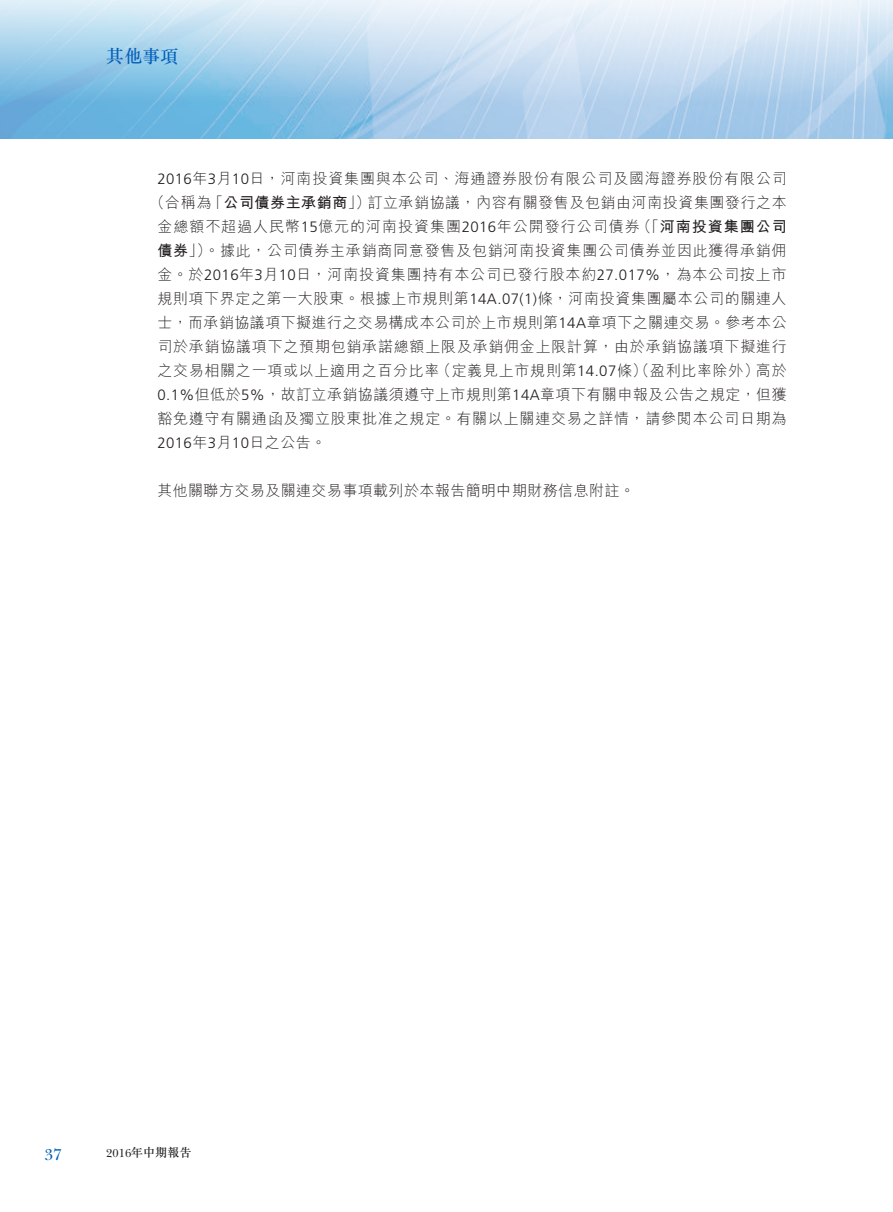
<style>
.page{position:relative;width:893px;height:1212px;background:#fff}
.page>*{position:absolute;margin:0;border:0;box-sizing:border-box;transform-origin:0 0}
.t1{font:500 18px "M Sung HK";color:#005fb9}
.t2{font:16.5px "New Baskerville Std";color:#005fb9}
.t3{font:300 15px/24px "M Hei HK";letter-spacing:.05em;color:#231f20;text-align:center}
.t4{font:300 15px "M Hei HK";letter-spacing:.03em;color:#231f20}
.t5{font:300 15px "Frutiger LT Std";letter-spacing:.03em;color:#231f20}
.t6{font:500 12px "M Sung HK";color:#231f20}
.s1{font-family:"Frutiger LT Std"}
.s2{font-weight:700}
.s3{font-family:"M Hei HK"}
</style>
<div class="page">
<img style="left:0;top:0;width:893px;height:138px">
<p class="t1" style="left:106px;top:44px;width:74px">其他事項</p>
<p class="t3" style="left:150px;top:165px;width:638px"><span class="s1">2016</span>年<span class="s1">3</span>月<span class="s1">10</span>日，河南投資集團與本公司、海通證券股份有限公司及國海證券股份有限公司（合稱為「<span class="s2">公司債券主承銷商</span>」）訂立承銷協議，內容有關發售及包銷由河南投資集團發行之本金總額不超過人民幣<span class="s1">15</span>億元的河南投資集團<span class="s1">2016</span>年公開發行公司債券（「<span class="s2">河南投資集團公司債券</span>」）。據此，公司債券主承銷商同意發售及包銷河南投資集團公司債券並因此獲得承銷佣金。於<span class="s1">2016</span>年<span class="s1">3</span>月<span class="s1">10</span>日，河南投資集團持有本公司已發行股本約<span class="s1">27.017%</span>，為本公司按上市規則項下界定之第一大股東。根據上市規則第<span class="s1">14A.07(1)</span>條，河南投資集團屬本公司的關連人士，而承銷協議項下擬進行之交易構成本公司於上市規則第<span class="s1">14A</span>章項下之關連交易。參考本公司於承銷協議項下之預期包銷承諾總額上限及承銷佣金上限計算，由於承銷協議項下擬進行之交易相關之一項或以上適用之百分比率（定義見上市規則第<span class="s1">14.07</span>條）（盈利比率除外）高於<span class="s1">0.1%</span>但低於<span class="s1">5%</span>，故訂立承銷協議須遵守上市規則第<span class="s1">14A</span>章項下有關申報及公告之規定，但獲豁免遵守有關通函及獨立股東批准之規定。有關以上關連交易之詳情，請參閱本公司日期為</p>
<p class="t5" style="left:157px;top:434px;width:170px">2016<span class="s3">年</span>3<span class="s3">月</span>10<span class="s3">日之公告。</span></p>
<p class="t4" style="left:157px;top:479px;width:479px">其他關聯方交易及關連交易事項載列於本報告簡明中期財務信息附註。</p>
<p class="t2" style="left:45px;top:1145px;width:19px">37</p>
<p class="t6" style="left:106px;top:1144px;width:87px">2016年中期報告</p>
</div>
